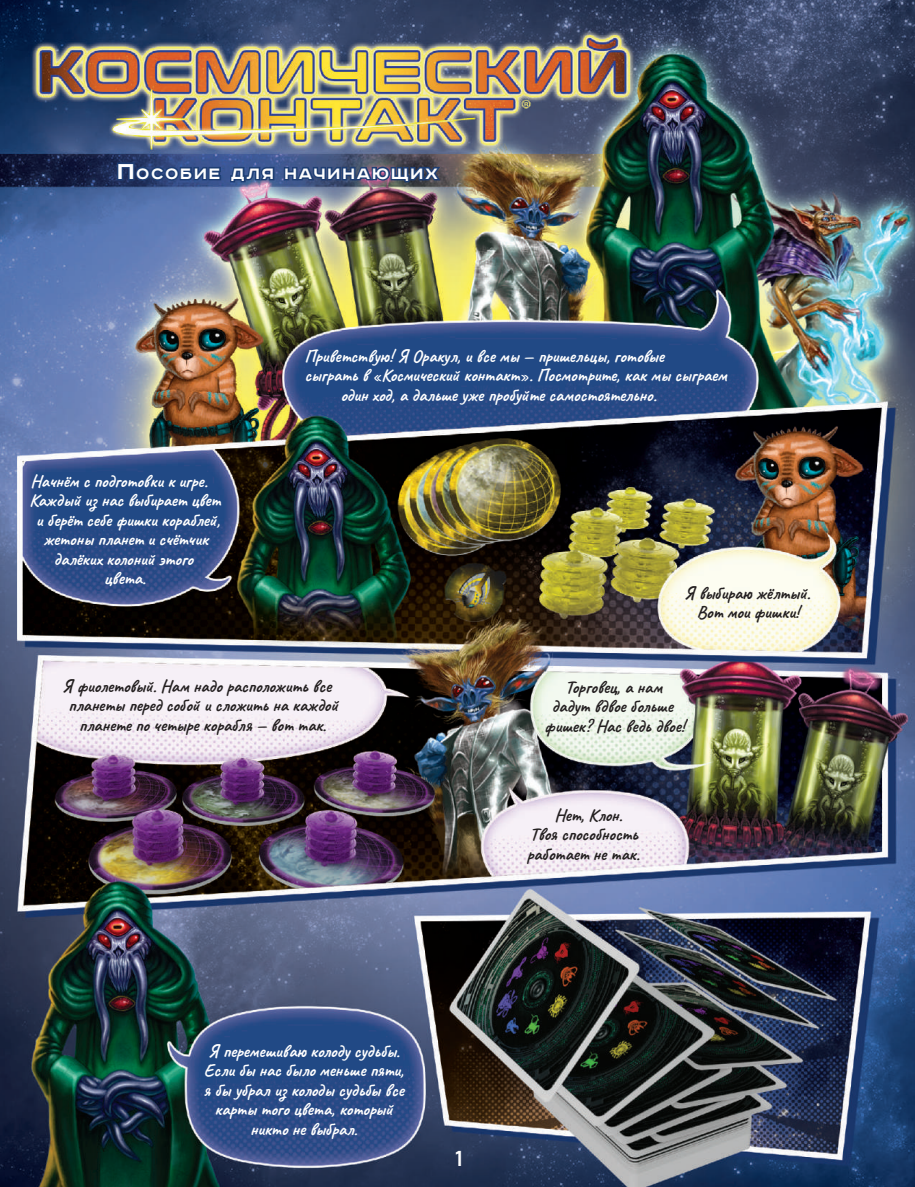
<style>
.page{position:relative;width:915px;height:1187px;background:#fff}
.page>*{position:absolute;margin:0;border:0;box-sizing:border-box;transform-origin:0 0}
.t1{font:500 21px "ITC Blair";color:#fff}
.t2{font:700 18.9px "Road Radio";letter-spacing:.1em;color:#fff}
.t3{font:700 18px/19.5px "Caveat";color:#fff;text-align:center}
.t4{font:700 18px/19.5px "Caveat";color:#231f20;text-align:center}
.s1{font-size:27px;color:#1e3e73}
.s2{color:#1e3e73}
.s3{font-size:13.5px}
</style>
<div class="page">
<img style="left:0;top:0;width:914px;height:1186px">
<p class="t2" style="left:117px;top:163px;width:322px"><span class="s1">П</span><span class="s2">особие для</span> начинающих</p>
<p class="t3" style="left:30px;top:471px;width:178px">Начнём с подготовки к игре.</p>
<p class="t3" style="left:30px;top:490px;width:192px">Каждый из нас выбирает цвет</p>
<p class="t3" style="left:36px;top:510px;width:185px">и берёт себе фишки кораблей,</p>
<p class="t3" style="left:43px;top:529px;width:166px">жетоны планет и счётчик</p>
<p class="t3" style="left:54px;top:549px;width:141px">далёких колоний этого</p>
<p class="t3" style="left:104px;top:568px;width:43px">цвета.</p>
<p class="t3" style="left:304px;top:346px;width:361px">Приветствую! Я Оракул, и все мы — пришельцы, готовые</p>
<p class="t3" style="left:304px;top:365px;width:424px">сыграть в <span class="s3">«</span>Космический контакт<span class="s3">»</span>. Посмотрите, как мы сыграем</p>
<p class="t3" style="left:340px;top:385px;width:317px">один ход, а дальше уже пробуйте самостоятельно.</p>
<p class="t4" style="left:683px;top:583px;width:128px">Я выбираю жёлтый.<br>Вот мои фишки!</p>
<p class="t4" style="left:62px;top:676px;width:278px">Я фиолетовый. Нам надо расположить все планеты перед собой и сложить на каждой планете по четыре корабля — вот так.</p>
<p class="t4" style="left:544px;top:677px;width:142px">Торговец, а нам<br>дадут вдвое больше фишек? Нас ведь двое!</p>
<p class="t4" style="left:526px;top:805px;width:114px">Нет, Клон.<br>Твоя способность работает не так.</p>
<p class="t3" style="left:203px;top:1040px;width:201px">Я перемешиваю колоду судьбы.<br>Если бы нас было меньше пяти, я бы убрал из колоды судьбы все карты того цвета, который никто не выбрал.</p>
<p class="t1" style="left:455px;top:1145px;width:10px">1</p>
</div>
